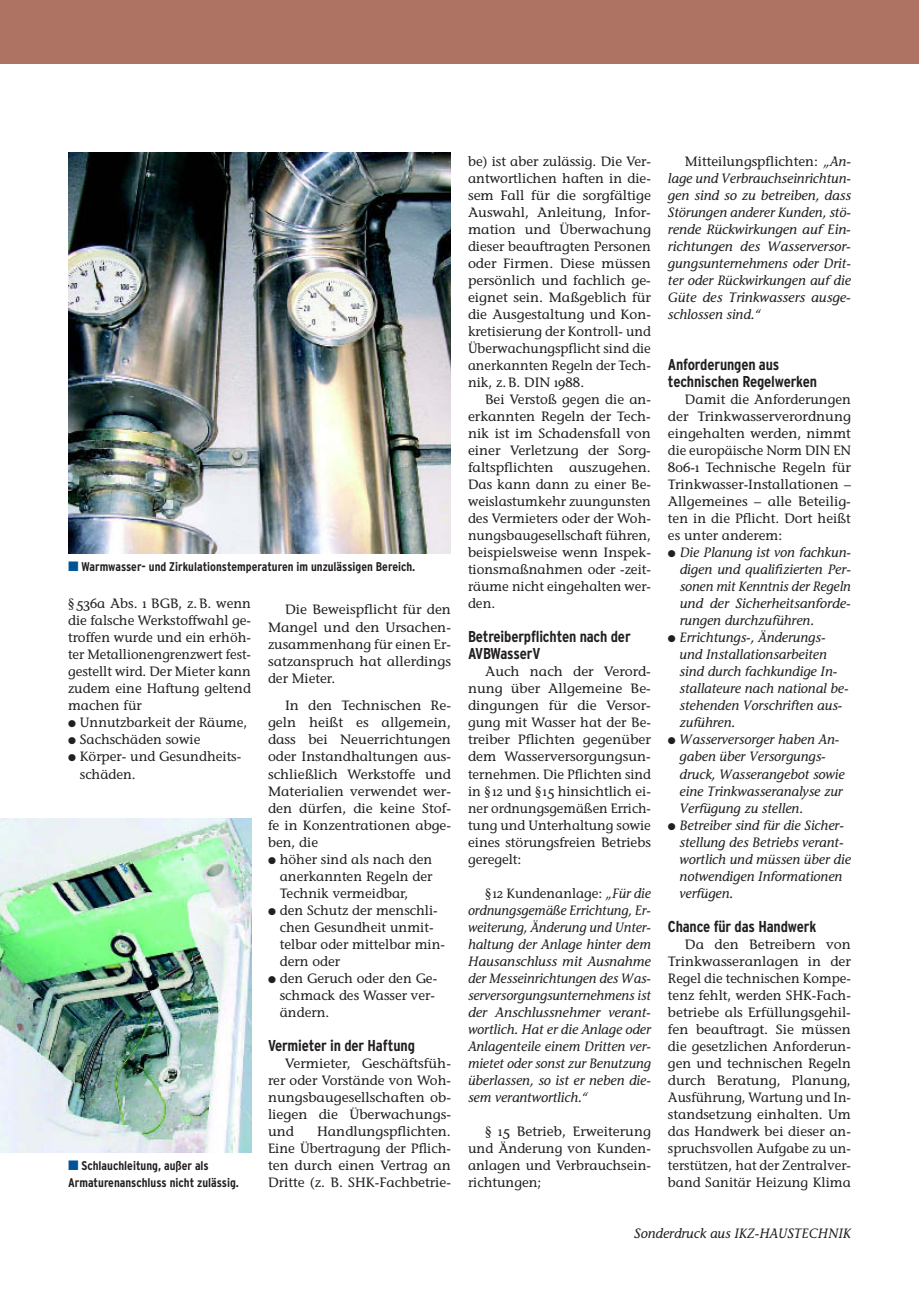
<style>
.page{position:relative;width:919px;height:1289px;background:#fff}
.page>*{position:absolute;margin:0;border:0;box-sizing:border-box;transform-origin:0 0}
.t1{font:700 condensed 15.75px/17px "IKZ Head";letter-spacing:-.01em;color:#231f20}
.t2{font:13.5px/17px "IKZ";color:#231f20;text-align:justify}
.t3{font:italic 13.5px/17px "IKZ";color:#231f20;text-align:justify}
.t4{font:700 condensed 12.6px/17px "IKZ Head";color:#231f20}
.s1{font-family:"IKZ";font-weight:400;font-stretch:normal;font-size:13.5px;color:#005495}
.s2{font-style:normal}
</style>
<div class="page">
<img style="left:68px;top:153px;width:383px;height:400px">
<div style="left:0;top:0;width:906px;height:64px;background:#af7363"></div>
<div style="left:906px;top:0;width:12px;height:64px;background:#af7363"></div>
<img style="left:0;top:818px;width:251px;height:334px">
<p class="t4" style="left:68px;top:558px;width:349px"><span class="s1">∂</span> Warmwasser- und Zirkulationstemperaturen im unzulässigen Bereich.</p>
<p class="t2" style="left:68px;top:596px;width:184px">§ 536a Abs. 1 BGB, z. B. wenn</p>
<p class="t2" style="left:68px;top:613px;width:184px">die falsche Werkstoffwahl ge-</p>
<p class="t2" style="left:68px;top:630px;width:184px">troffen wurde und ein erhöh-</p>
<p class="t2" style="left:68px;top:647px;width:184px">ter Metallionengrenzwert fest-</p>
<p class="t2" style="left:68px;top:664px;width:184px">gestellt wird. Der Mieter kann</p>
<p class="t2" style="left:68px;top:681px;width:184px">zudem eine Haftung geltend</p>
<p class="t2" style="left:68px;top:698px;width:75px">machen für</p>
<p class="t2" style="left:68px;top:715px;width:181px">∑ Unnutzbarkeit der Räume,</p>
<p class="t2" style="left:68px;top:732px;width:134px">∑ Sachschäden sowie</p>
<p class="t2" style="left:68px;top:749px;width:175px">∑ Körper- und Gesundheits-</p>
<p class="t2" style="left:80px;top:766px;width:57px">schäden.</p>
<p class="t4" style="left:68px;top:1157px;width:172px"><span class="s1">∂</span> Schlauchleitung, außer als<br>Armaturenanschluss nicht zulässig.</p>
<p class="t2" style="left:268px;top:602px;width:184px;text-indent:17px">Die Beweispflicht für den Mangel und den Ursachen&shy;zusammenhang für einen Er&shy;satzanspruch hat allerdings der Mieter.</p>
<p class="t2" style="left:268px;top:698px;width:184px;text-align:left;text-indent:17px">In den Technischen Re&shy;geln heißt es allgemein, dass bei Neuerrichtungen oder Instandhaltungen aus&shy;schließlich Werkstoffe und<br>Materi alien verwendet wer&shy;den dürfen, die keine Stof&shy;fe in Konzentrationen abge&shy;ben, die<br>∑ höher sind als nach den</p>
<p class="t2" style="left:280px;top:868px;width:154px">anerkannten Regeln der</p>
<p class="t2" style="left:280px;top:885px;width:130px">Technik vermeidbar,</p>
<p class="t2" style="left:268px;top:902px;width:171px">∑ den Schutz der menschli-</p>
<p class="t2" style="left:280px;top:919px;width:155px">chen Gesundheit unmit-</p>
<p class="t2" style="left:280px;top:936px;width:167px">telbar oder mittelbar min-</p>
<p class="t2" style="left:280px;top:953px;width:62px">dern oder</p>
<p class="t2" style="left:268px;top:970px;width:171px">∑ den Geruch oder den Ge-</p>
<p class="t2" style="left:280px;top:987px;width:156px">schmack des Wasser ver-</p>
<p class="t2" style="left:280px;top:1004px;width:51px">ändern.</p>
<p class="t1" style="left:268px;top:1037px;width:148px">Vermieter in der Haftung</p>
<p class="t2" style="left:268px;top:1055px;width:184px;text-indent:17px">Vermieter, Geschäftsfüh&shy;rer oder Vorstände von Woh&shy;nungsbaugesellschaften ob&shy;liegen die Überwachungs&shy;und</p>
<p class="t2" style="left:268px;top:1123px;width:184px;text-indent:49px">Handlungspflichten.<br>Eine Übertragung der Pflich&shy;ten durch einen Vertrag an Dritte (z. B. SHK-Fachbetrie-</p>
<p class="t2" style="left:468px;top:154px;width:184px">be) ist aber zulässig. Die Ver&shy;antwortlichen haften in die&shy;sem Fall für die sorgfältige Auswahl, Anleitung, Infor&shy;mation und Überwachung dieser beauftragten Personen oder Firmen. Diese müssen persönlich und fachlich ge&shy;eignet sein. Maßgeblich für die Ausgestaltung und Kon&shy;kretisierung der Kontroll- und Überwachungspflicht sind die anerkannten Regeln der Tech&shy;nik, z. B. DIN 1988.</p>
<p class="t2" style="left:468px;top:392px;width:184px;text-indent:17px">Bei Verstoß gegen die an&shy;erkannten Regeln der Tech&shy;nik ist im Schadensfall von einer Verletzung der Sorg&shy;faltspflichten auszugehen.<br>Das kann dann zu einer Be&shy;weislastumkehr zuungunsten des Vermieters oder der Woh&shy;nungsbaugesellschaft führen, beispielsweise wenn Inspek&shy;tionsmaßnahmen oder -zeit&shy;räume nicht eingehalten wer&shy;den.</p>
<p class="t1" style="left:468px;top:629px;width:164px">Betreiberpflichten nach der<br>AVBWasserV</p>
<p class="t2" style="left:468px;top:664px;width:184px;text-indent:17px">Auch nach der Verord&shy;nung über Allgemeine Be&shy;dingungen für die Versor&shy;gung mit Wasser hat der Be&shy;treiber Pflichten gegenüber dem Wasserversorgungsun&shy;ternehmen. Die Pflichten sind in § 12 und § 15 hinsichtlich ei&shy;ner ordnungsgemäßen Errich&shy;tung und Unterhaltung sowie eines störungsfreien Betriebs geregelt:</p>
<p class="t3" style="left:468px;top:885px;width:184px;text-indent:17px"><span class="s2">§ 12 Kundenanlage:</span> „Für die ordnungsgemäße Errichtung, Er&shy;weiterung, Änderung und Unter&shy;haltung der Anlage hinter dem Hausanschluss mit Ausnahme der Messeinrichtungen des Was&shy;serversorgungsunternehmens ist der Anschlussnehmer verant&shy;wortlich. Hat er die Anlage oder Anlagenteile einem Dritten ver&shy;mietet oder sonst zur Benutzung überlassen, so ist er neben die&shy;sem verantwortlich.“</p>
<p class="t2" style="left:468px;top:1123px;width:184px;text-indent:17px">§ 15 Betrieb, Erweiterung und Änderung von Kunden&shy;anlagen und Verbrauchsein&shy;richtungen;</p>
<p class="t3" style="left:668px;top:154px;width:184px;text-indent:17px"><span class="s2">Mitteilungspflichten:</span> „An&shy;lage und Verbrauchseinrichtun&shy;gen sind so zu betreiben, dass Störungen anderer Kunden, stö&shy;rende Rückwirkungen auf Ein&shy;richtungen des Wasserversor&shy;gungsunternehmens oder Drit&shy;ter oder Rückwirkungen auf die Güte des Trinkwassers ausge&shy;schlossen sind.“</p>
<p class="t1" style="left:668px;top:357px;width:151px">Anforderungen aus technischen Regelwerken</p>
<p class="t2" style="left:685px;top:392px;width:167px">Damit die Anforderungen</p>
<p class="t2" style="left:668px;top:409px;width:184px">der Trinkwasserverordnung</p>
<p class="t2" style="left:668px;top:426px;width:184px">eingehalten werden, nimmt</p>
<p class="t2" style="left:668px;top:443px;width:184px">die europäische Norm DIN EN</p>
<p class="t2" style="left:668px;top:460px;width:184px">806-1 Technische Regeln für</p>
<p class="t2" style="left:668px;top:477px;width:184px">Trinkwasser-Installationen –</p>
<p class="t2" style="left:668px;top:494px;width:184px">Allgemeines – alle Beteilig-</p>
<p class="t2" style="left:668px;top:511px;width:184px">ten in die Pflicht. Dort heißt</p>
<p class="t2" style="left:668px;top:528px;width:116px">es unter anderem:</p>
<p class="t3" style="left:668px;top:545px;width:184px"><span class="s2">∑</span> Die Planung ist von fachkun-</p>
<p class="t3" style="left:679px;top:562px;width:173px">digen und qualifizierten Per-</p>
<p class="t3" style="left:679px;top:579px;width:173px">sonen mit Kenntnis der Regeln</p>
<p class="t3" style="left:679px;top:596px;width:173px">und der Sicherheitsanforde-</p>
<p class="t3" style="left:679px;top:613px;width:136px">rungen durchzuführen.</p>
<p class="t3" style="left:668px;top:630px;width:159px">∑ Errichtungs-, Änderungs-</p>
<p class="t3" style="left:679px;top:647px;width:149px">und Installationsarbeiten</p>
<p class="t3" style="left:679px;top:664px;width:159px">sind durch fachkundige In-</p>
<p class="t3" style="left:679px;top:681px;width:170px">stallateure nach national be-</p>
<p class="t3" style="left:679px;top:698px;width:164px">stehenden Vorschriften aus-</p>
<p class="t3" style="left:679px;top:715px;width:57px">zuführen.</p>
<p class="t3" style="left:668px;top:732px;width:173px">∑ Wasserversorger haben An-</p>
<p class="t3" style="left:679px;top:749px;width:148px">gaben über Versorgungs-</p>
<p class="t3" style="left:679px;top:766px;width:166px">druck, Wasserangebot sowie</p>
<p class="t3" style="left:679px;top:783px;width:165px">eine Trinkwasseranalyse zur</p>
<p class="t3" style="left:679px;top:800px;width:125px">Verfügung zu stellen.</p>
<p class="t3" style="left:668px;top:817px;width:177px">∑ Betreiber sind für die Sicher-</p>
<p class="t3" style="left:679px;top:834px;width:165px">stellung des Betriebs verant-</p>
<p class="t3" style="left:679px;top:851px;width:173px">wortlich und müssen über die</p>
<p class="t3" style="left:679px;top:868px;width:164px">notwendigen Informationen</p>
<p class="t3" style="left:679px;top:885px;width:55px">verfügen.</p>
<p class="t1" style="left:668px;top:918px;width:150px">Chance für das Handwerk</p>
<p class="t2" style="left:668px;top:936px;width:184px;text-indent:17px">Da den Betreibern von Trinkwasseranlagen in der Regel die technischen Kompe&shy;tenz fehlt, werden SHK-Fach&shy;betriebe als Erfüllungsgehil&shy;fen beauftragt. Sie müssen die gesetzlichen Anforderun&shy;gen und technischen Regeln durch Beratung, Planung, Ausführung, Wartung und In&shy;standsetzung einhalten. Um das Handwerk bei dieser an&shy;spruchsvollen Aufgabe zu un&shy;terstützen, hat der Zentralver&shy;band Sanitär Heizung Klima</p>
<p class="t3" style="left:634px;top:1225px;width:218px">Sonderdruck aus IKZ-HAUSTECHNIK</p>
</div>
